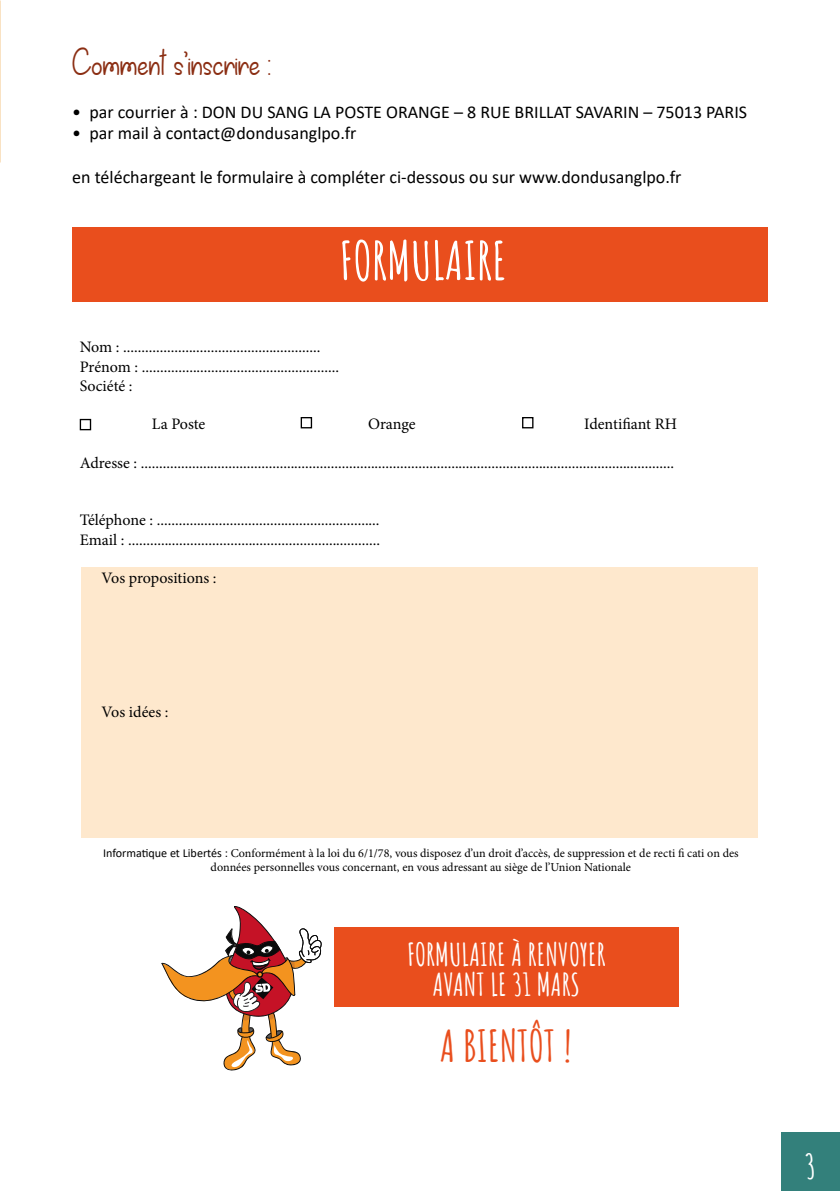
<style>
.page{position:relative;width:840px;height:1191px;background:#fff}
.page>*{position:absolute;margin:0;border:0;box-sizing:border-box;transform-origin:0 0}
.t1{font:700 52.4px "Amatic SC";color:#fff}
.t2{font:700 43px "Amatic SC";color:#e94e1d}
.t3{font:42px "Fallis Coming";color:#8b2e13}
.t4{font:700 34px "Amatic SC";color:#fff}
.t5{font:700 31px/29.6px "Amatic SC";color:#fff;text-align:center}
.t6{font:18px "Calibri";color:#000}
.t7{font:16px/19.2px "Minion Pro";letter-spacing:-.005em;color:#000}
.t8{font:12px/14.6px "Minion Pro";color:#000;text-align:center}
.s1{font-family:"Calibri"}
</style>
<div class="page">
<div style="left:72px;top:227px;width:695px;height:74px;background:#e94e1d"></div>
<div style="left:81px;top:567px;width:676px;height:271px;background:#fee8cd"></div>
<div style="left:521px;top:417px;width:12px;height:11px;border:1px solid #000"></div>
<div style="left:80px;top:419px;width:11px;height:11px;border:1px solid #000"></div>
<div style="left:300px;top:417px;width:12px;height:11px;border:1px solid #000"></div>
<div style="left:334px;top:928px;width:344px;height:79px;background:#e94e1d"></div>
<svg style="left:161px;top:906px;width:160px;height:164px"></svg>
<div style="left:780px;top:1132px;width:59px;height:59px;background:#33807b"></div>
<h3 class="t3" style="left:72px;top:41px;width:199px">Comment s’inscrire :</h3>
<p class="t6" style="left:72px;top:99px;width:676px">• par courrier à : DON DU SANG LA POSTE ORANGE – 8 RUE BRILLAT SAVARIN – 75013 PARIS</p>
<p class="t6" style="left:72px;top:121px;width:285px">• par mail à contact@dondusanglpo.fr</p>
<p class="t6" style="left:72px;top:164px;width:610px">en téléchargeant le formulaire à compléter ci-dessous ou sur www.dondusanglpo.fr</p>
<h1 class="t1" style="left:339px;top:220px;width:169px">FORMULAIRE</h1>
<p class="t7" style="left:80px;top:338px;width:261px">Nom : ......................................................<br>Prénom : ......................................................<br>Société :</p>
<p class="t7" style="left:152px;top:415px;width:55px">La Poste</p>
<p class="t7" style="left:368px;top:415px;width:49px">Orange</p>
<p class="t7" style="left:584px;top:415px;width:94px">Identifiant RH</p>
<p class="t7" style="left:80px;top:453px;width:595px">Adresse : ..................................................................................................................................................</p>
<p class="t7" style="left:80px;top:511px;width:302px">Téléphone : .............................................................<br>Email : .....................................................................</p>
<p class="t7" style="left:101px;top:568px;width:116px">Vos propositions :</p>
<p class="t7" style="left:101px;top:703px;width:68px">Vos idées :</p>
<p class="t8" style="left:103px;top:846px;width:636px"><span class="s1">Informatique et Libertés :</span> Conformément à la loi du 6/1/78, vous disposez d’un droit d’accès, de suppression et de recti fi cati on des données personnelles vous concernant, en vous adressant au siège de l’Union Nationale</p>
<h3 class="t5" style="left:407px;top:938px;width:200px">FORMULAIRE À RENVOYER<br>AVANT LE 31 MARS</h3>
<h2 class="t2" style="left:440px;top:1013px;width:133px">A BIENTÔT !</h2>
<h3 class="t4" style="left:804px;top:1140px;width:13px">3</h3>
</div>
